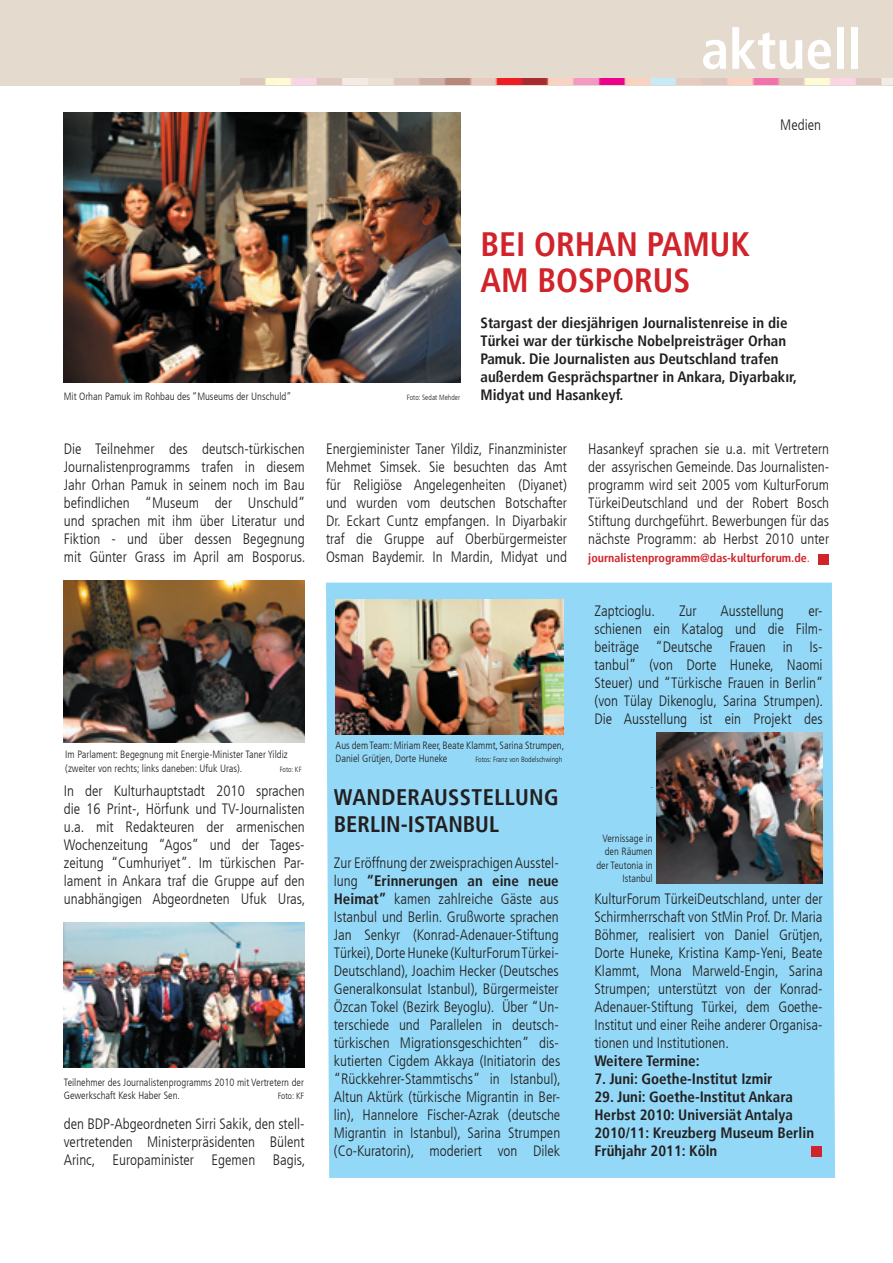
<style>
.page{position:relative;width:893px;height:1263px;background:#fff}
.page>*{position:absolute;margin:0;border:0;box-sizing:border-box;transform-origin:0 0}
.t1{font:700 condensed 55.5px "Frutiger LT";color:#fff}
.t2{font:700 condensed 33.75px/36px "Frutiger LT";color:#d1232a}
.t3{font:700 condensed 22.5px/27px "Frutiger LT";letter-spacing:.01em;color:#231f20}
.t4{font:300 condensed 15px/18px "Frutiger LT";color:#231f20;text-align:justify}
.t5{font:700 condensed 15px/18px "Frutiger LT";color:#231f20}
.t6{font:700 condensed 12px "Frutiger LT";color:#d1232a}
.t7{font:300 condensed 10.5px/13.5px "Frutiger LT";color:#231f20}
.t8{font:300 condensed 9px "Frutiger LT";color:#231f20}
.t9{font:300 condensed 7.5px "Frutiger LT";color:#231f20}
.s1{font-weight:700}
.s2{font-weight:300;font-size:13.5px}
</style>
<div class="page">
<div style="left:326px;top:583px;width:509px;height:595px;background:#93d9f7"></div>
<img style="left:64px;top:112px;width:396px;height:270px">
<div style="left:0;top:0;width:893px;height:85px;background:#e4dacd"></div>
<img style="left:241px;top:79px;width:652px;height:6px">
<img style="left:336px;top:599px;width:228px;height:135px">
<div style="left:819px;top:554px;width:10px;height:10px;background:#d1232a"></div>
<img style="left:64px;top:923px;width:241px;height:144px">
<img style="left:64px;top:580px;width:241px;height:162px">
<img style="left:657px;top:732px;width:166px;height:152px">
<div style="left:811px;top:1146px;width:10px;height:10px;background:#d1232a"></div>
<h1 class="t1" style="left:701px;top:17px;width:162px">aktuell</h1>
<p class="t4" style="left:780px;top:116px;width:42px">Medien</p>
<h2 class="t2" style="left:480px;top:226px;width:271px">BEI ORHAN PAMUK<br>AM BOSPORUS</h2>
<p class="t5" style="left:480px;top:314px;width:318px">Stargast der diesjährigen Journalistenreise in die Türkei war der türkische Nobelpreisträger Orhan Pamuk. Die Journalisten aus Deutschland trafen außerdem Gesprächspartner in Ankara, Diyarbakır,</p>
<p class="t7" style="left:64px;top:390px;width:229px">Mit Orhan Pamuk im Rohbau des “Museums der Unschuld”</p>
<p class="t9" style="left:407px;top:393px;width:55px">Foto: Sedat Mehder</p>
<p class="t5" style="left:480px;top:386px;width:144px">Midyat und Hasankeyf.</p>
<p class="t4" style="left:64px;top:440px;width:243px">Die Teilnehmer des deutsch-türkischen Journalistenprogramms trafen in diesem Jahr Orhan Pamuk in seinem noch im Bau befindlichen “Museum der Unschuld” und sprachen mit ihm über Literatur und Fiktion - und über dessen Begegnung mit Günter Grass im April am Bosporus.</p>
<p class="t7" style="left:65px;top:748px;width:224px">Im Parlament: Begegnung mit Energie-Minister Taner Yildiz (zweiter von rechts; links daneben: Ufuk Uras).</p>
<p class="t9" style="left:280px;top:765px;width:23px">Foto: KF</p>
<p class="t4" style="left:64px;top:782px;width:243px">In der Kulturhauptstadt 2010 sprachen die 16 Print-, Hörfunk und TV-Journalisten u.a. mit Redakteuren der armenischen Wochenzeitung “Agos” und der Tages&shy;zeitung “Cumhuriyet”. Im türkischen Par&shy;lament in Ankara traf die Gruppe auf den unabhängigen Abgeordneten Ufuk Uras,</p>
<p class="t7" style="left:64px;top:1075px;width:242px">Teilnehmer des Journalistenprogramms 2010 mit Vertretern der<br>Gewerkschaft Kesk Haber Sen.</p>
<p class="t8" style="left:278px;top:1091px;width:28px">Foto: KF</p>
<p class="t4" style="left:64px;top:1115px;width:243px">den BDP-Abgeordneten Sirri Sakik, den stell&shy;vertretenden Ministerpräsidenten Bülent Arinc, Europaminister Egemen Bagis,</p>
<p class="t4" style="left:326px;top:440px;width:242px">Energieminister Taner Yildiz, Finanzminister Mehmet Simsek. Sie besuchten das Amt für Religiöse Angelegenheiten (Diyanet) und wurden vom deutschen Botschafter Dr. Eckart Cuntz empfangen. In Diyarbakir traf die Gruppe auf Oberbürgermeister Osman Baydemir. In Mardin, Midyat und</p>
<p class="t7" style="left:336px;top:739px;width:230px">Aus dem Team: Miriam Reer, Beate Klammt, Sarina Strumpen,<br>Daniel Grütjen, Dorte Huneke</p>
<p class="t9" style="left:475px;top:755px;width:88px">Fotos: Franz von Bodelschwingh</p>
<h3 class="t3" style="left:334px;top:784px;width:226px">WANDERAUSSTELLUNG<br>BERLIN-ISTANBUL</h3>
<p class="t4" style="left:334px;top:854px;width:229px;text-align:left">Zur Eröffnung der zweisprachigen Ausstel&shy;lung <span class="s1">“Erinnerungen an eine neue Heimat”</span> kamen zahlreiche Gäste aus Istanbul und Berlin. Grußworte sprachen Jan Senkyr (Konrad-Adenauer-Stiftung Türkei), Dorte Huneke (KulturForum Türkei-Deutschland), Joachim Hecker (Deutsches Generalkonsulat Istanbul), Bürgermeister Özcan Tokel (Bezirk Beyoglu). Über “Un&shy;terschiede und Parallelen in deutsch&shy;türkischen Migrationsgeschichten” dis&shy;kutierten Cigdem Akkaya (Initiatorin des “Rückkehrer-Stammtischs” in Istanbul), Altun Aktürk (türkische Migrantin in Ber&shy;lin), Hannelore Fischer-Azrak (deutsche Migrantin in Istanbul), Sarina Strumpen (Co-Kuratorin), moderiert von Dilek</p>
<p class="t4" style="left:588px;top:440px;width:242px">Hasankeyf sprachen sie u.a. mit Vertretern der assyrischen Gemeinde. Das Journalisten&shy;programm wird seit 2005 vom KulturForum TürkeiDeutschland und der Robert Bosch Stiftung durchgeführt. Bewerbungen für das nächste Programm: ab Herbst 2010 unter</p>
<p class="t6" style="left:588px;top:551px;width:223px">journalistenprogramm@das-kulturforum.de<span class="s2">.</span></p>
<p class="t4" style="left:594px;top:602px;width:62px">Zaptcioglu.</p>
<p class="t4" style="left:679px;top:602px;width:19px">Zur</p>
<p class="t4" style="left:720px;top:602px;width:65px">Ausstellung</p>
<p class="t4" style="left:594px;top:602px;width:230px;text-indent:214px">er&shy;schienen ein Katalog und die Film&shy;beiträge “Deutsche Frauen in Is&shy;tanbul” (von Dorte Huneke, Naomi Steuer) und “Türkische Frauen in Berlin” (von Tülay Dikenoglu, Sarina Strumpen).<br>Die Ausstellung ist ein Projekt des</p>
<p class="t8" style="left:651px;top:780px;width:4px">.</p>
<p class="t7" style="left:596px;top:832px;width:58px;text-align:right">Vernissage in den Räumen der Teutonia in<br>Istanbul</p>
<p class="t4" style="left:594px;top:890px;width:230px">KulturForum TürkeiDeutschland, unter der Schirmherrschaft von StMin Prof. Dr. Maria Böhmer, realisiert von Daniel Grütjen, Dorte Huneke, Kristina Kamp-Yeni, Beate Klammt, Mona Marweld-Engin, Sarina Strumpen; unterstützt von der Konrad-Adenauer-Stiftung Türkei, dem Goethe-Institut und einer Reihe anderer Organisa&shy;tionen und Institutionen.</p>
<p class="t5" style="left:594px;top:1052px;width:107px">Weitere Termine:</p>
<p class="t5" style="left:594px;top:1070px;width:180px">7. Juni: Goethe-Institut Izmir</p>
<p class="t5" style="left:594px;top:1088px;width:221px">29. Juni: Goethe-Institut Ankara<br>Herbst 2010: Universiät Antalya<br>2010/11: Kreuzberg Museum Berlin<br>Frühjahr 2011: Köln</p>
</div>
